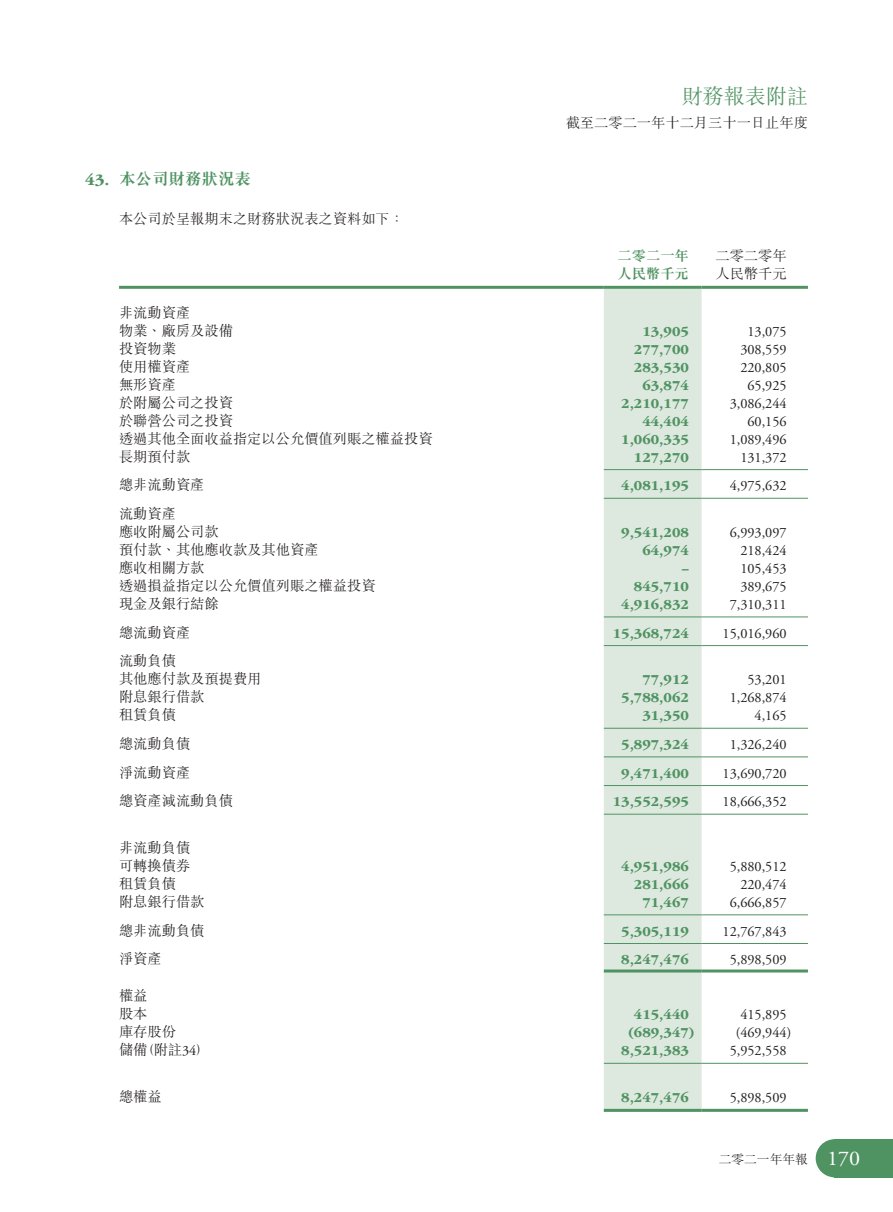
<style>
.page{position:relative;width:893px;height:1212px;background:#fff}
.page>*{position:absolute;margin:0;border:0;box-sizing:border-box;transform-origin:0 0}
.t1{font:300 21px "M Sung HK";color:#509363}
.t2{font:21px "Adobe Garamond Pro";color:#fff;scale:1.05 1}
.t3{font:700 16.5px "M Sung HK";color:#509363}
.t4{font:700 16.5px "ITC Garamond Std";color:#509363}
.t5{font:300 14.25px/28.7px "M Sung HK";color:#231f20}
.t6{font:14.25px "Adobe Garamond Pro";color:#231f20}
.t7{font:700 14.25px "ITC Garamond Std";color:#509363}
.t8{font:700 14.25px "M Sung HK";color:#509363}
.t9{font:300 12.75px "M Sung HK";color:#231f20}
.s1{font-family:"Adobe Garamond Pro";font-weight:400}
</style>
<div class="page">
<div style="left:816px;top:1139px;width:38px;height:38px;background:#509363;border-radius:50%"></div>
<div style="left:835px;top:1139px;width:58px;height:38px;background:#509363"></div>
<div style="left:604px;top:289px;width:98px;height:820px;background:#dde9de"></div>
<hr style="left:119px;top:286px;width:485px;height:3px;background:#509363">
<hr style="left:604px;top:286px;width:98px;height:3px;background:#509363">
<hr style="left:702px;top:286px;width:106px;height:3px;background:#509363">
<hr style="left:604px;top:469px;width:98px;height:1px;background:#509363">
<hr style="left:702px;top:469px;width:106px;height:1px;background:#509363">
<hr style="left:604px;top:498px;width:98px;height:1px;background:#509363">
<hr style="left:702px;top:498px;width:106px;height:1px;background:#509363">
<hr style="left:604px;top:616px;width:98px;height:1px;background:#509363">
<hr style="left:702px;top:616px;width:106px;height:1px;background:#509363">
<hr style="left:604px;top:645px;width:98px;height:1px;background:#509363">
<hr style="left:702px;top:645px;width:106px;height:1px;background:#509363">
<hr style="left:604px;top:728px;width:98px;height:1px;background:#509363">
<hr style="left:702px;top:728px;width:106px;height:1px;background:#509363">
<hr style="left:604px;top:756px;width:98px;height:1px;background:#509363">
<hr style="left:702px;top:756px;width:106px;height:1px;background:#509363">
<hr style="left:604px;top:785px;width:98px;height:1px;background:#509363">
<hr style="left:702px;top:785px;width:106px;height:1px;background:#509363">
<hr style="left:604px;top:814px;width:98px;height:1px;background:#509363">
<hr style="left:702px;top:814px;width:106px;height:1px;background:#509363">
<hr style="left:604px;top:914px;width:98px;height:1px;background:#509363">
<hr style="left:702px;top:914px;width:106px;height:1px;background:#509363">
<hr style="left:604px;top:943px;width:98px;height:1px;background:#509363">
<hr style="left:702px;top:943px;width:106px;height:1px;background:#509363">
<hr style="left:604px;top:969px;width:98px;height:3px;background:#509363">
<hr style="left:702px;top:969px;width:106px;height:3px;background:#509363">
<hr style="left:604px;top:1063px;width:98px;height:1px;background:#509363">
<hr style="left:702px;top:1063px;width:106px;height:1px;background:#509363">
<hr style="left:604px;top:1109px;width:98px;height:3px;background:#509363">
<hr style="left:702px;top:1109px;width:106px;height:3px;background:#509363">
<p class="t4" style="left:85px;top:170px;width:26px">43.</p>
<p class="t3" style="left:119px;top:167px;width:134px">本公司財務狀況表</p>
<p class="t5" style="left:119px;top:204px;width:287px">本公司於呈報期末之財務狀況表之資料如下：</p>
<p class="t5" style="left:119px;top:298px;width:73px">非流動資產</p>
<p class="t5" style="left:119px;top:316px;width:115px">物業、廠房及設備</p>
<p class="t5" style="left:119px;top:334px;width:58px">投資物業</p>
<p class="t5" style="left:119px;top:352px;width:73px">使用權資產</p>
<p class="t5" style="left:119px;top:370px;width:58px">無形資產</p>
<p class="t5" style="left:119px;top:388px;width:115px">於附屬公司之投資</p>
<p class="t5" style="left:119px;top:406px;width:115px">於聯營公司之投資</p>
<p class="t5" style="left:119px;top:424px;width:315px">透過其他全面收益指定以公允價值列賬之權益投資</p>
<p class="t5" style="left:119px;top:442px;width:73px">長期預付款</p>
<p class="t5" style="left:119px;top:470px;width:87px">總非流動資產流動資產</p>
<p class="t5" style="left:119px;top:517px;width:101px">應收附屬公司款</p>
<p class="t5" style="left:119px;top:535px;width:201px">預付款、其他應收款及其他資產</p>
<p class="t5" style="left:119px;top:553px;width:87px">應收相關方款</p>
<p class="t5" style="left:119px;top:571px;width:258px">透過損益指定以公允價值列賬之權益投資</p>
<p class="t5" style="left:119px;top:589px;width:101px">現金及銀行結餘</p>
<p class="t5" style="left:119px;top:617px;width:73px">總流動資產流動負債</p>
<p class="t5" style="left:119px;top:664px;width:144px">其他應付款及預提費用</p>
<p class="t5" style="left:119px;top:682px;width:87px">附息銀行借款</p>
<p class="t5" style="left:119px;top:700px;width:58px">租賃負債</p>
<p class="t5" style="left:119px;top:729px;width:73px">總流動負債</p>
<p class="t5" style="left:119px;top:757px;width:73px">淨流動資產</p>
<p class="t5" style="left:119px;top:786px;width:115px">總資產減流動負債</p>
<p class="t5" style="left:119px;top:833px;width:73px">非流動負債</p>
<p class="t5" style="left:119px;top:851px;width:73px">可轉換債券</p>
<p class="t5" style="left:119px;top:869px;width:58px">租賃負債</p>
<p class="t5" style="left:119px;top:887px;width:87px">附息銀行借款</p>
<p class="t5" style="left:119px;top:915px;width:87px">總非流動負債</p>
<p class="t5" style="left:119px;top:944px;width:44px">淨資產</p>
<p class="t5" style="left:119px;top:981px;width:30px">權益</p>
<p class="t5" style="left:119px;top:999px;width:30px">股本</p>
<p class="t5" style="left:119px;top:1017px;width:58px">庫存股份</p>
<p class="t5" style="left:119px;top:1035px;width:30px">儲備</p>
<p class="t5" style="left:141px;top:1035px;width:70px">（附註<span class="s1">34</span>(</p>
<p class="t5" style="left:119px;top:1082px;width:44px">總權益</p>
<h1 class="t1" style="left:682px;top:81px;width:127px">財務報表附註</h1>
<p class="t5" style="left:566px;top:107px;width:244px">截至二零二一年十二月三十一日止年度</p>
<p class="t8" style="left:618px;top:246px;width:73px">二零二一年</p>
<p class="t5" style="left:715px;top:241px;width:73px">二零二零年</p>
<p class="t8" style="left:618px;top:264px;width:73px">人民幣千元</p>
<p class="t5" style="left:715px;top:259px;width:73px">人民幣千元</p>
<p class="t7" style="left:642px;top:323px;width:48px">13,905</p>
<p class="t6" style="left:747px;top:323px;width:41px">13,075</p>
<p class="t7" style="left:634px;top:341px;width:56px">277,700</p>
<p class="t6" style="left:740px;top:341px;width:48px">308,559</p>
<p class="t7" style="left:634px;top:359px;width:56px">283,530</p>
<p class="t6" style="left:740px;top:359px;width:48px">220,805</p>
<p class="t7" style="left:642px;top:377px;width:48px">63,874</p>
<p class="t6" style="left:747px;top:377px;width:41px">65,925</p>
<p class="t7" style="left:621px;top:395px;width:69px">2,210,177</p>
<p class="t6" style="left:730px;top:395px;width:58px">3,086,244</p>
<p class="t7" style="left:642px;top:413px;width:48px">44,404</p>
<p class="t6" style="left:747px;top:413px;width:41px">60,156</p>
<p class="t7" style="left:621px;top:431px;width:69px">1,060,335</p>
<p class="t6" style="left:730px;top:431px;width:58px">1,089,496</p>
<p class="t7" style="left:634px;top:449px;width:56px">127,270</p>
<p class="t6" style="left:740px;top:449px;width:48px">131,372</p>
<p class="t7" style="left:621px;top:478px;width:69px">4,081,195</p>
<p class="t6" style="left:730px;top:477px;width:58px">4,975,632</p>
<p class="t7" style="left:621px;top:524px;width:69px">9,541,208</p>
<p class="t6" style="left:730px;top:524px;width:58px">6,993,097</p>
<p class="t7" style="left:642px;top:542px;width:48px">64,974</p>
<p class="t6" style="left:740px;top:542px;width:48px">218,424</p>
<p class="t7" style="left:682px;top:560px;width:9px">–</p>
<p class="t6" style="left:740px;top:560px;width:48px">105,453</p>
<p class="t7" style="left:634px;top:578px;width:56px">845,710</p>
<p class="t6" style="left:740px;top:578px;width:48px">389,675</p>
<p class="t7" style="left:621px;top:596px;width:69px">4,916,832</p>
<p class="t6" style="left:730px;top:596px;width:58px">7,310,311</p>
<p class="t7" style="left:613px;top:625px;width:78px">15,368,724</p>
<p class="t6" style="left:722px;top:625px;width:66px">15,016,960</p>
<p class="t7" style="left:642px;top:672px;width:48px">77,912</p>
<p class="t6" style="left:747px;top:671px;width:41px">53,201</p>
<p class="t7" style="left:621px;top:690px;width:69px">5,788,062</p>
<p class="t6" style="left:730px;top:689px;width:58px">1,268,874</p>
<p class="t7" style="left:642px;top:708px;width:48px">31,350</p>
<p class="t6" style="left:755px;top:707px;width:34px">4,165</p>
<p class="t7" style="left:621px;top:736px;width:69px">5,897,324</p>
<p class="t6" style="left:730px;top:736px;width:58px">1,326,240</p>
<p class="t7" style="left:621px;top:765px;width:69px">9,471,400</p>
<p class="t6" style="left:722px;top:765px;width:66px">13,690,720</p>
<p class="t7" style="left:613px;top:794px;width:78px">13,552,595</p>
<p class="t6" style="left:722px;top:793px;width:66px">18,666,352</p>
<p class="t7" style="left:621px;top:858px;width:69px">4,951,986</p>
<p class="t6" style="left:730px;top:858px;width:58px">5,880,512</p>
<p class="t7" style="left:634px;top:876px;width:56px">281,666</p>
<p class="t6" style="left:740px;top:876px;width:48px">220,474</p>
<p class="t7" style="left:642px;top:894px;width:48px">71,467</p>
<p class="t6" style="left:730px;top:894px;width:58px">6,666,857</p>
<p class="t7" style="left:621px;top:923px;width:69px">5,305,119</p>
<p class="t6" style="left:722px;top:922px;width:66px">12,767,843</p>
<p class="t7" style="left:621px;top:952px;width:69px">8,247,476</p>
<p class="t6" style="left:730px;top:951px;width:58px">5,898,509</p>
<p class="t7" style="left:634px;top:1007px;width:56px">415,440</p>
<p class="t6" style="left:740px;top:1006px;width:48px">415,895</p>
<p class="t7" style="left:629px;top:1025px;width:67px">)689,347(</p>
<p class="t6" style="left:736px;top:1024px;width:57px">)469,944(</p>
<p class="t7" style="left:621px;top:1043px;width:69px">8,521,383</p>
<p class="t6" style="left:730px;top:1042px;width:58px">5,952,558</p>
<p class="t7" style="left:621px;top:1089px;width:69px">8,247,476</p>
<p class="t6" style="left:730px;top:1089px;width:58px">5,898,509</p>
<p class="t9" style="left:719px;top:1150px;width:91px">二零二一年年報</p>
<h1 class="t2" style="left:827px;top:1145px;width:33px">170</h1>
</div>
